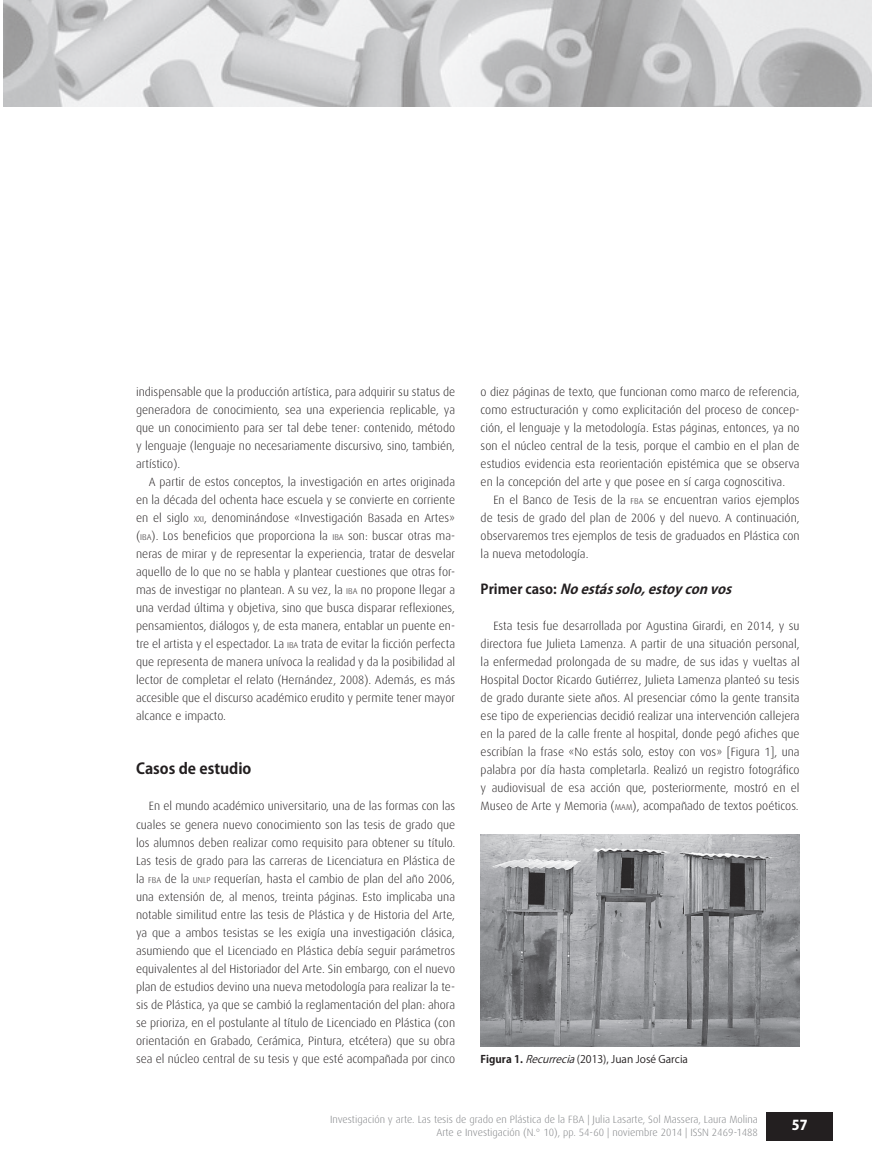
<style>
.page{position:relative;width:872px;height:1170px;background:#fff}
.page>*{position:absolute;margin:0;border:0;box-sizing:border-box;transform-origin:0 0}
.subtítulo_1{font:700 15px "Koz Go Pro";color:#231f20}
.subtítulo{font:italic 700 13.5px "Koz Go Pro";color:#231f20}
.t1{font:800 13.5px "Koz Go Pro";color:#fff}
.columnas_texto{font:300 12px/18px "Dax";color:#231f20;text-align:justify}
.foliacion{font:300 10.5px "Dax";color:#808285}
.epígrafe{font:10.5px "Koz Go Pro";color:#231f20}
.s1{font-size:8.4px}
.s2{font-style:normal}
.s3{font-weight:700}
.s4{font-style:italic}
</style>
<div class="page">
<div style="left:766px;top:1111px;width:67px;height:29px;background:#231f20"></div>
<img style="left:4px;top:0;width:868px;height:106px">
<img style="left:480px;top:834px;width:319px;height:212px">
<p class="columnas_texto" style="left:136px;top:383px;width:320px">indispensable que la producción artística, para adquirir su status de generadora de conocimiento, sea una experiencia replicable, ya que un conocimiento para ser tal debe tener: contenido, método y lenguaje (lenguaje no necesariamente discursivo, sino, también, artístico).</p>
<p class="columnas_texto" style="left:136px;top:473px;width:320px;text-indent:13px">A partir de estos conceptos, la investigación en artes originada en la década del ochenta hace escuela y se convierte en corriente en el siglo <span class="s1">XXI</span>, denominándose «Investigación Basada en Artes» (<span class="s1">IBA</span>). Los beneficios que proporciona la <span class="s1">IBA</span> son: buscar otras ma&shy;neras de mirar y de representar la experiencia, tratar de desvelar aquello de lo que no se habla y plantear cuestiones que otras for&shy;mas de investigar no plantean. A su vez, la <span class="s1">IBA</span> no propone llegar a una verdad última y objetiva, sino que busca disparar reflexiones, pensamientos, diálogos y, de esta manera, entablar un puente en&shy;tre el artista y el espectador. La <span class="s1">IBA</span> trata de evitar la ficción perfecta que representa de manera unívoca la realidad y da la posibilidad al lector de completar el relato (Hernández, 2008). Además, es más accesible que el discurso académico erudito y permite tener mayor alcance e impacto.</p>
<p class="subtítulo_1" style="left:136px;top:759px;width:117px">Casos de estudio</p>
<p class="columnas_texto" style="left:136px;top:797px;width:320px;text-indent:13px">En el mundo académico universitario, una de las formas con las cuales se genera nuevo conocimiento son las tesis de grado que los alumnos deben realizar como requisito para obtener su título.<br>Las tesis de grado para las carreras de Licenciatura en Plástica de la <span class="s1">FBA</span> de la <span class="s1">UNLP</span> requerían, hasta el cambio de plan del año 2006, una extensión de, al menos, treinta páginas. Esto implicaba una notable similitud entre las tesis de Plástica y de Historia del Arte, ya que a ambos tesistas se les exigía una investigación clásica, asumiendo que el Licenciado en Plástica debía seguir parámetros equivalentes al del Historiador del Arte. Sin embargo, con el nuevo plan de estudios devino una nueva metodología para realizar la te&shy;sis de Plástica, ya que se cambió la reglamentación del plan: ahora se prioriza, en el postulante al título de Licenciado en Plástica (con orientación en Grabado, Cerámica, Pintura, etcétera) que su obra sea el núcleo central de su tesis y que esté acompañada por cinco</p>
<p class="columnas_texto" style="left:480px;top:383px;width:320px">o diez páginas de texto, que funcionan como marco de referencia, como estructuración y como explicitación del proceso de concep&shy;ción, el lenguaje y la metodología. Estas páginas, entonces, ya no son el núcleo central de la tesis, porque el cambio en el plan de estudios evidencia esta reorientación epistémica que se observa en la concepción del arte y que posee en sí carga cognoscitiva.</p>
<p class="columnas_texto" style="left:480px;top:491px;width:320px;text-indent:13px">En el Banco de Tesis de la <span class="s1">FBA</span> se encuentran varios ejemplos de tesis de grado del plan de 2006 y del nuevo. A continuación, observaremos tres ejemplos de tesis de graduados en Plástica con la nueva metodología.</p>
<p class="subtítulo" style="left:480px;top:580px;width:257px"><span class="s2">P r i m e r c a s o :</span> Noestássolo,estoyconvos</p>
<p class="columnas_texto" style="left:480px;top:617px;width:320px;text-indent:13px">Esta tesis fue desarrollada por Agustina Girardi, en 2014, y su directora fue Julieta Lamenza. A partir de una situación personal, la enfermedad prolongada de su madre, de sus idas y vueltas al Hospital Doctor Ricardo Gutiérrez, Julieta Lamenza planteó su tesis de grado durante siete años. Al presenciar cómo la gente transita ese tipo de experiencias decidió realizar una intervención callejera en la pared de la calle frente al hospital, donde pegó afiches que escribían la frase «No estás solo, estoy con vos» [Figura 1], una palabra por día hasta completarla. Realizó un registro fotográfico y audiovisual de esa acción que, posteriormente, mostró en el Museo de Arte y Memoria (<span class="s1">MAM</span>), acompañado de textos poéticos.</p>
<p class="epígrafe" style="left:480px;top:1052px;width:209px"><span class="s3">Figura 1.</span> <span class="s4">Recurrecia</span>(2013), Juan José Garcia</p>
<p class="foliacion" style="left:330px;top:1113px;width:429px">Investigación y arte. Las tesis de grado en Plástica de la FBA | Julia Lasarte, Sol Massera, Laura Molina</p>
<p class="foliacion" style="left:436px;top:1126px;width:323px">Arte e Investigación (N.° 10), pp. 54-60 | noviembre 2014 | ISSN 2469-1488</p>
<p class="t1" style="left:792px;top:1116px;width:17px">57</p>
</div>
